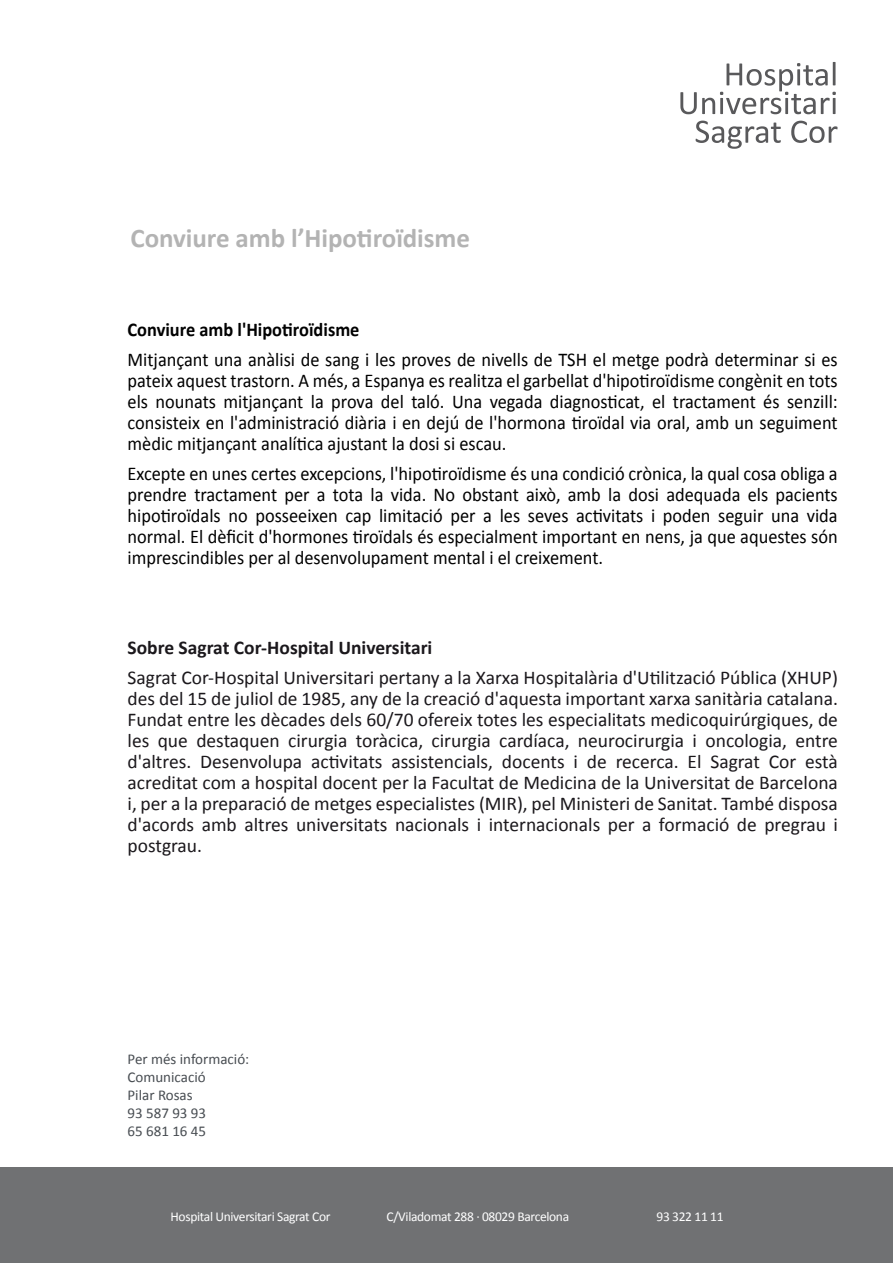
<style>
.page{position:relative;width:893px;height:1263px;background:#fff}
.page>*{position:absolute;margin:0;border:0;box-sizing:border-box;transform-origin:0 0}
.t1{font:700 27px "Calibri";letter-spacing:-.005em;color:rgb(1 1 1/.3)}
.t2{font:19.5px/21px "Calibri";color:#010101;text-align:justify;scale:.94 1}
.t3{font:19.5px/21px "Calibri";color:#1b181c;text-align:justify}
.t4{font:700 19.5px "Calibri";color:#1b181c}
.t5{font:700 19.5px "Calibri";color:#010101;scale:.94 1}
.t6{font:15px/18px "Calibri";color:#484d52}
.t7{font:13.5px "Calibri";letter-spacing:-.025em;color:#fff}
</style>
<div class="page">
<div style="left:0;top:1167px;width:893px;height:96px;background:#707173"></div>
<svg style="left:680px;top:62px;width:156px;height:52px"></svg>
<svg style="left:696px;top:121px;width:85px;height:28px"></svg>
<svg style="left:791px;top:121px;width:46px;height:22px"></svg>
<h1 class="t1" style="left:130px;top:221px;width:341px">Conviure amb l’Hipotiroïdisme</h1>
<p class="t5" style="left:128px;top:317px;width:248px">Conviure amb l'Hipotiroïdisme</p>
<p class="t2" style="left:128px;top:349px;width:757px">Mitjançant una anàlisi de sang i les proves de nivells de TSH el metge podrà determinar si es pateix aquest trastorn. A més, a Espanya es realitza el garbellat d'hipotiroïdisme congènit en tots els nounats mitjançant la prova del taló. Una vegada diagnosticat, el tractament és senzill: consisteix en l'administració diària i en dejú de l'hormona tiroïdal via oral, amb un seguiment mèdic mitjançant analítica ajustant la dosi si escau.</p>
<p class="t2" style="left:128px;top:463px;width:757px">Excepte en unes certes excepcions, l'hipotiroïdisme és una condició crònica, la qual cosa obliga a prendre tractament per a tota la vida. No obstant això, amb la dosi adequada els pacients hipotiroïdals no posseeixen cap limitació per a les seves activitats i poden seguir una vida normal. El dèficit d'hormones tiroïdals és especialment important en nens, ja que aquestes són imprescindibles per al desenvolupament mental i el creixement.</p>
<p class="t4" style="left:128px;top:635px;width:306px">Sobre Sagrat Cor-Hospital Universitari</p>
<p class="t3" style="left:128px;top:667px;width:712px">Sagrat Cor-Hospital Universitari pertany a la Xarxa Hospitalària d'Utilització Pública (XHUP) des del 15 de juliol de 1985, any de la creació d'aquesta important xarxa sanitària catalana.<br>Fundat entre les dècades dels 60/70 ofereix totes les especialitats medicoquirúrgiques, de les que destaquen cirurgia toràcica, cirurgia cardíaca, neurocirurgia i oncologia, entre d'altres. Desenvolupa activitats assistencials, docents i de recerca. El Sagrat Cor està acreditat com a hospital docent per la Facultat de Medicina de la Universitat de Barcelona i, per a la preparació de metges especialistes (MIR), pel Ministeri de Sanitat. També disposa d'acords amb altres universitats nacionals i internacionals per a formació de pregrau i postgrau.</p>
<p class="t6" style="left:128px;top:1049px;width:123px">Per més informació:<br>Comunicació<br>Pilar Rosas<br>93 587 93 93<br>65 681 16 45</p>
<p class="t7" style="left:171px;top:1208px;width:161px">Hospital Universitari Sagrat Cor</p>
<p class="t7" style="left:387px;top:1208px;width:184px">C/Viladomat 288 · 08029 Barcelona</p>
<p class="t7" style="left:656px;top:1208px;width:69px">93 322 11 11</p>
</div>
